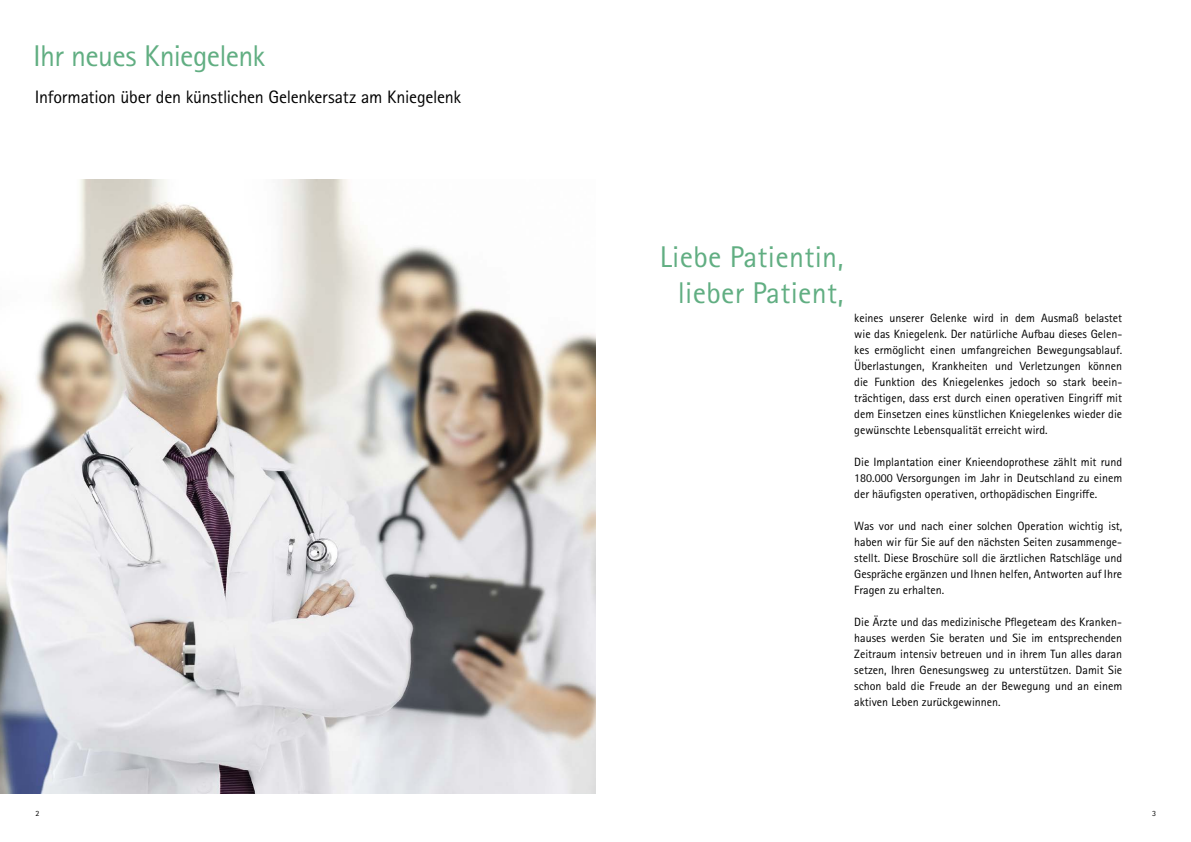
<style>
.page{position:relative;width:1191px;height:842px;background:#fff}
.page>*{position:absolute;margin:0;border:0;box-sizing:border-box;transform-origin:0 0}
.t1{font:30px/36px "Rotis Sans Serif Pro";letter-spacing:.01em;color:#61ae82;text-align:right}
.t2{font:30px "Rotis Sans Serif Pro";letter-spacing:-.025em;color:#61ae82}
.t3{font:18px "Rotis Sans Serif Pro";letter-spacing:-.015em;color:#000}
.t4{font:12px/16px "Rotis Sans Serif Pro";color:#000;text-align:justify}
.t5{font:8px "Rotis Sans Serif Pro";color:#000}
</style>
<div class="page">
<img style="left:0;top:179px;width:595px;height:615px">
<h1 class="t2" style="left:33px;top:38px;width:233px">Ihr neues Kniegelenk</h1>
<h2 class="t3" style="left:35px;top:86px;width:428px">Information über den künstlichen Gelenkersatz am Kniegelenk</h2>
<h1 class="t1" style="left:659px;top:239px;width:185px">Liebe Patientin, lieber Patient,</h1>
<p class="t4" style="left:854px;top:310px;width:269px">keines unserer Gelenke wird in dem Ausmaß belastet wie das Kniegelenk. Der natürliche Aufbau dieses Gelen&shy;kes ermöglicht einen umfangreichen Bewegungsablauf.<br>Überlastungen, Krankheiten und Verletzungen können die Funktion des Kniegelenkes jedoch so stark beein&shy;trächtigen, dass erst durch einen operativen Eingriff mit dem Einsetzen eines künstlichen Kniegelenkes wieder die gewünschte Lebensqualität erreicht wird.</p>
<p class="t4" style="left:854px;top:454px;width:269px">Die Implantation einer Knieendoprothese zählt mit rund 180.000 Versorgungen im Jahr in Deutschland zu einem der häufigsten operativen, orthopädischen Eingriffe.</p>
<p class="t4" style="left:854px;top:518px;width:269px">Was vor und nach einer solchen Operation wichtig ist, haben wir für Sie auf den nächsten Seiten zusammenge&shy;stellt. Diese Broschüre soll die ärztlichen Ratschläge und Gespräche ergänzen und Ihnen helfen, Antworten auf Ihre Fragen zu erhalten.</p>
<p class="t4" style="left:854px;top:614px;width:269px">Die Ärzte und das medizinische Pflegeteam des Kranken&shy;hauses werden Sie beraten und Sie im entsprechenden Zeitraum intensiv betreuen und in ihrem Tun alles daran setzen, Ihren Genesungsweg zu unterstützen. Damit Sie schon bald die Freude an der Bewegung und an einem aktiven Leben zurückgewinnen.</p>
<p class="t5" style="left:35px;top:809px;width:5px">2</p>
<p class="t5" style="left:1152px;top:809px;width:5px">3</p>
</div>
